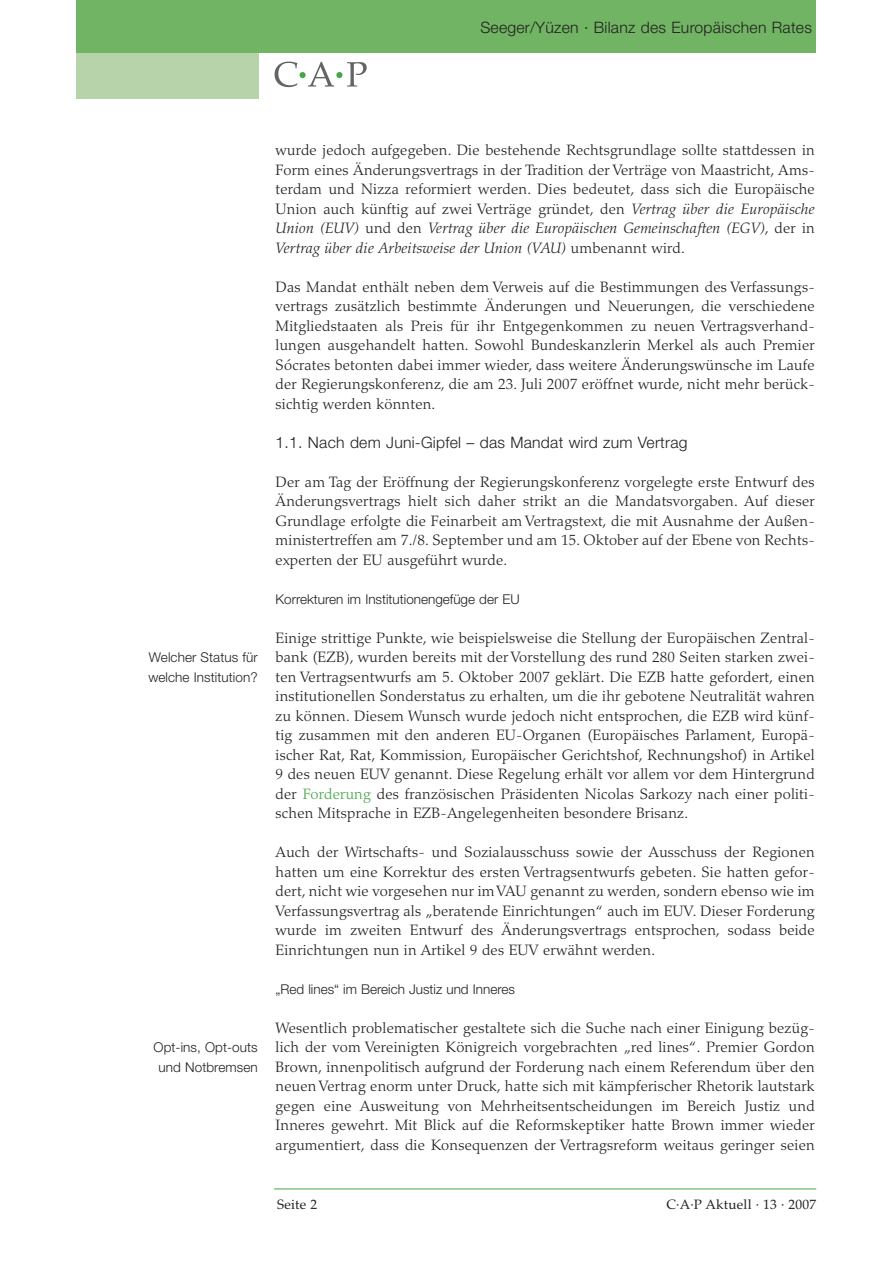
<style>
.page{position:relative;width:893px;height:1263px;background:#fff}
.page>*{position:absolute;margin:0;border:0;box-sizing:border-box;transform-origin:0 0}
.t1{font:300 15.75px "Helvetica Neue";letter-spacing:.015em;color:#231f20}
.t2{font:300 15px/19.5px "Palatino";letter-spacing:.015em;color:#231f20;text-align:justify}
.t3{font:300 13.5px/19.5px "Helvetica Neue";color:#231f20}
.t4{font:13.5px "Palatino";letter-spacing:.015em;color:#231f20}
.s1{font-style:italic}
.s2{color:#46a748}
</style>
<div class="page">
<div style="left:76px;top:1px;width:183px;height:97px;background:#b6d3aa"></div>
<div style="left:76px;top:1px;width:740px;height:52px;background:#71b464"></div>
<svg style="left:275px;top:62px;width:92px;height:25px"></svg>
<hr style="left:274px;top:1188px;width:542px;height:1px;background:#46a748">
<p class="t1" style="left:480px;top:21px;width:333px">Seeger/Yüzen · Bilanz des Europäischen Rates</p>
<p class="t3" style="left:148px;top:649px;width:111px">Welcher Status für welche Institution?</p>
<p class="t3" style="left:154px;top:1039px;width:106px;text-align:center">Opt-ins, Opt-outs und Notbremsen</p>
<p class="t2" style="left:276px;top:142px;width:541px">wurde jedoch aufgegeben. Die bestehende Rechtsgrundlage sollte stattdessen in Form eines Änderungsvertrags in der Tradition der Verträge von Maastricht, Ams&shy;terdam und Nizza reformiert werden. Dies bedeutet, dass sich die Europäische Union auch künftig auf zwei Verträge gründet, den <span class="s1">Vertrag über die Europäische Union (EUV)</span> und den <span class="s1">Vertrag über die Europäischen Gemeinschaften (EGV)</span>, der in <span class="s1">Vertrag über die Arbeitsweise der Union (VAU)</span> umbenannt wird.</p>
<p class="t2" style="left:276px;top:279px;width:541px">Das Mandat enthält neben dem Verweis auf die Bestimmungen des Verfassungs&shy;vertrags zusätzlich bestimmte Änderungen und Neuerungen, die verschiedene Mitgliedstaaten als Preis für ihr Entgegenkommen zu neuen Vertragsverhand&shy;lungen ausgehandelt hatten. Sowohl Bundeskanzlerin Merkel als auch Premier Sócrates betonten dabei immer wieder, dass weitere Änderungswünsche im Laufe der Regierungskonferenz, die am 23. Juli 2007 eröffnet wurde, nicht mehr berück&shy;sichtig werden könnten.</p>
<p class="t1" style="left:276px;top:436px;width:414px">1.1. Nach dem Juni-Gipfel – das Mandat wird zum Vertrag</p>
<p class="t2" style="left:276px;top:474px;width:541px">Der am Tag der Eröffnung der Regierungskonferenz vorgelegte erste Entwurf des Änderungsvertrags hielt sich daher strikt an die Mandatsvorgaben. Auf dieser Grundlage erfolgte die Feinarbeit am Vertragstext, die mit Ausnahme der Außen&shy;ministertreffen am 7./8. September und am 15. Oktober auf der Ebene von Rechts&shy;experten der EU ausgeführt wurde.</p>
<p class="t3" style="left:276px;top:590px;width:246px">Korrekturen im Institutionengefüge der EU</p>
<p class="t2" style="left:276px;top:630px;width:541px">Einige strittige Punkte, wie beispielsweise die Stellung der Europäischen Zentral&shy;bank (EZB), wurden bereits mit der Vorstellung des rund 280 Seiten starken zwei&shy;ten Vertragsentwurfs am 5. Oktober 2007 geklärt. Die EZB hatte gefordert, einen institutionellen Sonderstatus zu erhalten, um die ihr gebotene Neutralität wahren zu können. Diesem Wunsch wurde jedoch nicht entsprochen, die EZB wird künf&shy;tig zusammen mit den anderen EU-Organen (Europäisches Parlament, Europä&shy;ischer Rat, Rat, Kommission, Europäischer Gerichtshof, Rechnungshof) in Artikel 9 des neuen EUV genannt. Diese Regelung erhält vor allem vor dem Hintergrund der <span class="s2">Forderung</span> des französischen Präsidenten Nicolas Sarkozy nach einer politi&shy;schen Mitsprache in EZB-Angelegenheiten besondere Brisanz.</p>
<p class="t2" style="left:276px;top:844px;width:541px">Auch der Wirtschafts- und Sozialausschuss sowie der Ausschuss der Regionen hatten um eine Korrektur des ersten Vertragsentwurfs gebeten. Sie hatten gefor&shy;dert, nicht wie vorgesehen nur im VAU genannt zu werden, sondern ebenso wie im Verfassungsvertrag als „beratende Einrichtungen“ auch im EUV. Dieser Forderung wurde im zweiten Entwurf des Änderungsvertrags entsprochen, sodass beide Einrichtungen nun in Artikel 9 des EUV erwähnt werden.</p>
<p class="t3" style="left:276px;top:980px;width:241px">„Red lines“ im Bereich Justiz und Inneres</p>
<p class="t2" style="left:276px;top:1020px;width:541px">Wesentlich problematischer gestaltete sich die Suche nach einer Einigung bezüg&shy;lich der vom Vereinigten Königreich vorgebrachten „red lines“. Premier Gordon Brown, innenpolitisch aufgrund der Forderung nach einem Referendum über den neuen Vertrag enorm unter Druck, hatte sich mit kämpferischer Rhetorik lautstark gegen eine Ausweitung von Mehrheitsentscheidungen im Bereich Justiz und Inneres gewehrt. Mit Blick auf die Reformskeptiker hatte Brown immer wieder argumentiert, dass die Konsequenzen der Vertragsreform weitaus geringer seien</p>
<p class="t4" style="left:277px;top:1199px;width:42px">Seite 2</p>
<p class="t4" style="left:666px;top:1199px;width:151px">C·A·P Aktuell · 13 · 2007</p>
</div>
